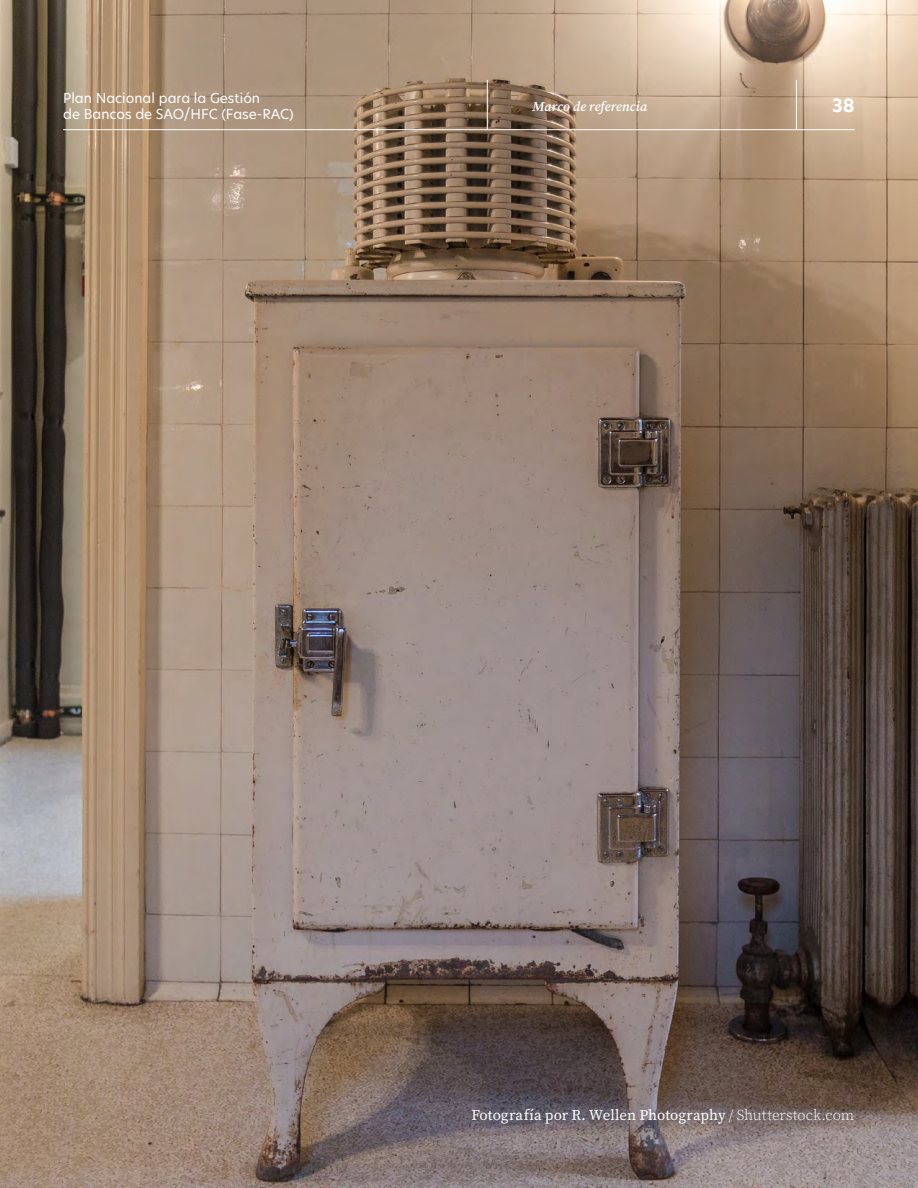
<style>
.page{position:relative;width:918px;height:1188px;background:#fff}
.page>*{position:absolute;margin:0;border:0;box-sizing:border-box;transform-origin:0 0}
.t1{font:700 18px "Hero New";color:#fff}
.t2{font:15px "Source Serif 4";color:#fff}
.t3{font:13.5px/16.2px "Hero New";color:#fff}
.t4{font:italic 600 13.5px "Source Serif 4";color:#fff}
.s1{font-weight:300}
</style>
<div class="page">
<img style="left:0;top:0;width:918px;height:1188px">
<hr style="left:63px;top:129px;width:792px;height:1px;background:#fff">
<hr style="left:796px;top:80px;width:1px;height:50px;background:#fff">
<hr style="left:487px;top:80px;width:1px;height:50px;background:#fff">
<p class="t3" style="left:63px;top:89px;width:232px">Plan Nacional para la Gestión<br>de Bancos de SAO/HFC (Fase-RAC)</p>
<p class="t4" style="left:533px;top:98px;width:116px">Marco de referencia</p>
<h1 class="t1" style="left:832px;top:94px;width:24px">38</h1>
<p class="t2" style="left:471px;top:1105px;width:384px">Fotografía por R. Wellen Photography <span class="s1">/ Shutterstock.com</span></p>
</div>
